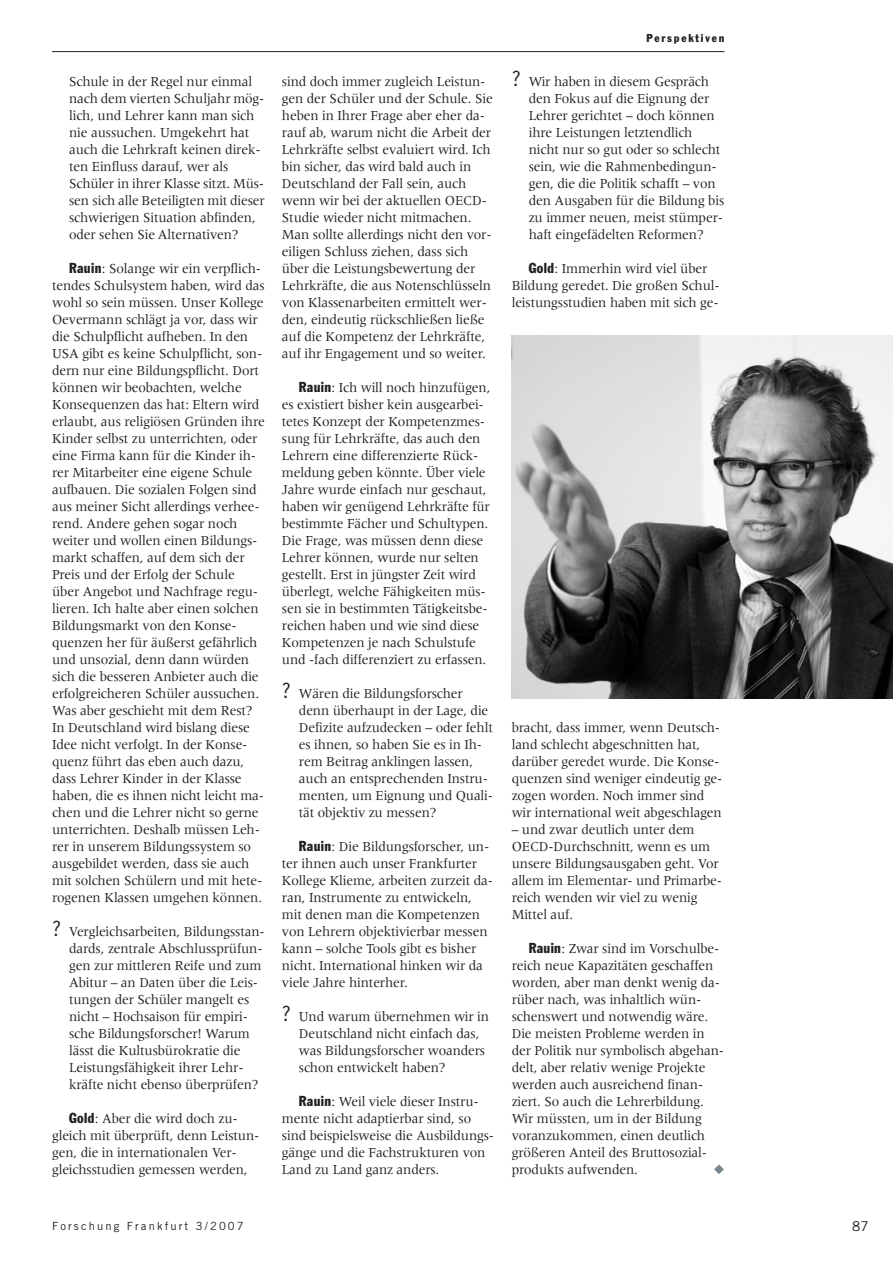
<style>
.page{position:relative;width:893px;height:1263px;background:#fff}
.page>*{position:absolute;margin:0;border:0;box-sizing:border-box;transform-origin:0 0}
.t1{font:14.25px/17px "Meridien";letter-spacing:-.01em;color:#231f20;scale:.95 1}
.t2{font:13.5px "Trade Gothic";color:#231f20}
.t3{font:11.25px "Trade Gothic";letter-spacing:.185em;color:#231f20}
.t4{font:condensed 11.25px "Franklin Gothic";letter-spacing:.16em;color:#231f20}
.s1{font-family:"Franklin Gothic";font-stretch:condensed}
.s2{font-family:"Trade Gothic";font-size:21px}
</style>
<div class="page">
<hr style="left:52px;top:51px;width:672px;height:1px;background:#231f20">
<img style="left:511px;top:335px;width:381px;height:363px">
<p class="t1" style="left:69px;top:74px;width:207px">Schule in der Regel nur einmal nach dem vierten Schuljahr mög&shy;lich, und Lehrer kann man sich nie aussuchen. Umgekehrt hat auch die Lehrkraft keinen direk&shy;ten Einfluss darauf, wer als<br>Schüler in ihrer Klasse sitzt. Müs&shy;sen sich alle Beteiligten mit dieser schwierigen Situation abfinden, oder sehen Sie Alternativen?</p>
<p class="t1" style="left:52px;top:261px;width:225px;text-indent:17px"><span class="s1">Rauin</span>: Solange wir ein verpflich&shy;tendes Schulsystem haben, wird das wohl so sein müssen. Unser Kollege Oevermann schlägt ja vor, dass wir die Schulpflicht aufheben. In den USA gibt es keine Schulpflicht, son&shy;dern nur eine Bildungspflicht. Dort können wir beobachten, welche Konsequenzen das hat: Eltern wird erlaubt, aus religiösen Gründen ihre Kinder selbst zu unterrichten, oder eine Firma kann für die Kinder ih&shy;rer Mitarbeiter eine eigene Schule aufbauen. Die sozialen Folgen sind aus meiner Sicht allerdings verhee&shy;rend. Andere gehen sogar noch weiter und wollen einen Bildungs&shy;markt schaffen, auf dem sich der Preis und der Erfolg der Schule über Angebot und Nachfrage regu&shy;lieren. Ich halte aber einen solchen Bildungsmarkt von den Konse&shy;quenzen her für äußerst gefährlich und unsozial, denn dann würden sich die besseren Anbieter auch die erfolgreicheren Schüler aussuchen.<br>Was aber geschieht mit dem Rest?<br>In Deutschland wird bislang diese Idee nicht verfolgt. In der Konse&shy;quenz führt das eben auch dazu, dass Lehrer Kinder in der Klasse haben, die es ihnen nicht leicht ma&shy;chen und die Lehrer nicht so gerne unterrichten. Deshalb müssen Leh&shy;rer in unserem Bildungssystem so ausgebildet werden, dass sie auch mit solchen Schülern und mit hete&shy;rogenen Klassen umgehen können.</p>
<p class="t1" style="left:69px;top:924px;width:207px;text-indent:-17px"><span class="s2">?</span> Vergleichsarbeiten, Bildungsstan&shy;dards, zentrale Abschlussprüfun&shy;gen zur mittleren Reife und zum<br>Abitur – an Daten über die Leis&shy;tungen der Schüler mangelt es nicht – Hochsaison für empiri&shy;sche Bildungsforscher! Warum lässt die Kultusbürokratie die<br>Leistungsfähigkeit ihrer Lehr&shy;kräfte nicht ebenso überprüfen?</p>
<p class="t1" style="left:52px;top:1111px;width:220px;text-indent:17px"><span class="s1">Gold</span>: Aber die wird doch zu&shy;gleich mit überprüft, denn Leistun&shy;gen, die in internationalen Ver&shy;gleichsstudien gemessen werden,</p>
<p class="t1" style="left:282px;top:74px;width:223px">sind doch immer zugleich Leistun&shy;gen der Schüler und der Schule. Sie heben in Ihrer Frage aber eher da&shy;rauf ab, warum nicht die Arbeit der Lehrkräfte selbst evaluiert wird. Ich bin sicher, das wird bald auch in Deutschland der Fall sein, auch wenn wir bei der aktuellen OECD-Studie wieder nicht mitmachen.<br>Man sollte allerdings nicht den vor&shy;eiligen Schluss ziehen, dass sich über die Leistungsbewertung der Lehrkräfte, die aus Notenschlüsseln von Klassenarbeiten ermittelt wer&shy;den, eindeutig rückschließen ließe auf die Kompetenz der Lehrkräfte, auf ihr Engagement und so weiter.</p>
<p class="t1" style="left:282px;top:380px;width:221px;text-indent:17px"><span class="s1">Rauin</span>: Ich will noch hinzufügen, es existiert bisher kein ausgearbei&shy;tetes Konzept der Kompetenzmes&shy;sung für Lehrkräfte, das auch den Lehrern eine differenzierte Rück&shy;meldung geben könnte. Über viele Jahre wurde einfach nur geschaut, haben wir genügend Lehrkräfte für bestimmte Fächer und Schultypen.<br>Die Frage, was müssen denn diese Lehrer können, wurde nur selten gestellt. Erst in jüngster Zeit wird überlegt, welche Fähigkeiten müs&shy;sen sie in bestimmten Tätigkeitsbe&shy;reichen haben und wie sind diese Kompetenzen je nach Schulstufe und -fach differenziert zu erfassen.</p>
<p class="t1" style="left:299px;top:686px;width:206px;text-indent:-17px"><span class="s2">?</span> Wären die Bildungsforscher denn überhaupt in der Lage, die<br>Defizite aufzudecken – oder fehlt es ihnen, so haben Sie es in Ih&shy;rem Beitrag anklingen lassen, auch an entsprechenden Instru&shy;menten, um Eignung und Quali&shy;tät objektiv zu messen?</p>
<p class="t1" style="left:282px;top:839px;width:224px;text-indent:17px"><span class="s1">Rauin</span>: Die Bildungsforscher, un&shy;ter ihnen auch unser Frankfurter<br>Kollege Klieme, arbeiten zurzeit da&shy;ran, Instrumente zu entwickeln, mit denen man die Kompetenzen von Lehrern objektivierbar messen kann – solche Tools gibt es bisher nicht. International hinken wir da viele Jahre hinterher.</p>
<p class="t1" style="left:299px;top:1009px;width:202px;text-indent:-17px"><span class="s2">?</span> Und warum übernehmen wir in<br>Deutschland nicht einfach das, was Bildungsforscher woanders schon entwickelt haben?</p>
<p class="t1" style="left:282px;top:1094px;width:225px;text-indent:17px"><span class="s1">Rauin</span>: Weil viele dieser Instru&shy;mente nicht adaptierbar sind, so sind beispielsweise die Ausbildungs&shy;gänge und die Fachstrukturen von<br>Land zu Land ganz anders.</p>
<p class="t4" style="left:646px;top:34px;width:80px">Perspektiven</p>
<p class="t1" style="left:528px;top:74px;width:207px;text-indent:-17px"><span class="s2">?</span> Wir haben in diesem Gespräch den Fokus auf die Eignung der<br>Lehrer gerichtet – doch können ihre Leistungen letztendlich nicht nur so gut oder so schlecht sein, wie die Rahmenbedingun&shy;gen, die die Politik schafft – von den Ausgaben für die Bildung bis zu immer neuen, meist stümper&shy;haft eingefädelten Reformen?</p>
<p class="t1" style="left:511px;top:261px;width:220px;text-align:center"><span class="s1">Gold</span>: Immerhin wird viel über<br>Bildung geredet. Die großen Schul&shy;leistungsstudien haben mit sich ge-</p>
<p class="t1" style="left:511px;top:720px;width:223px">bracht, dass immer, wenn Deutsch&shy;land schlecht abgeschnitten hat, darüber geredet wurde. Die Konse&shy;quenzen sind weniger eindeutig ge&shy;zogen worden. Noch immer sind wir international weit abgeschlagen</p>
<p class="t1" style="left:511px;top:822px;width:223px">– und zwar deutlich unter dem<br>OECD-Durchschnitt, wenn es um unsere Bildungsausgaben geht. Vor allem im Elementar- und Primarbe&shy;reich wenden wir viel zu wenig<br>Mittel auf.</p>
<p class="t1" style="left:511px;top:941px;width:225px;text-indent:17px"><span class="s1">Rauin</span>: Zwar sind im Vorschulbe&shy;reich neue Kapazitäten geschaffen worden, aber man denkt wenig da&shy;rüber nach, was inhaltlich wün&shy;schenswert und notwendig wäre.<br>Die meisten Probleme werden in der Politik nur symbolisch abgehan&shy;delt, aber relativ wenige Projekte werden auch ausreichend finan&shy;ziert. So auch die Lehrerbildung.<br>Wir müssten, um in der Bildung voranzukommen, einen deutlich größeren Anteil des Bruttosozial&shy;produkts aufwenden.</p>
<p class="t3" style="left:52px;top:1221px;width:193px">Forschung Frankfurt 3/2007</p>
<p class="t2" style="left:851px;top:1221px;width:18px">87</p>
</div>
